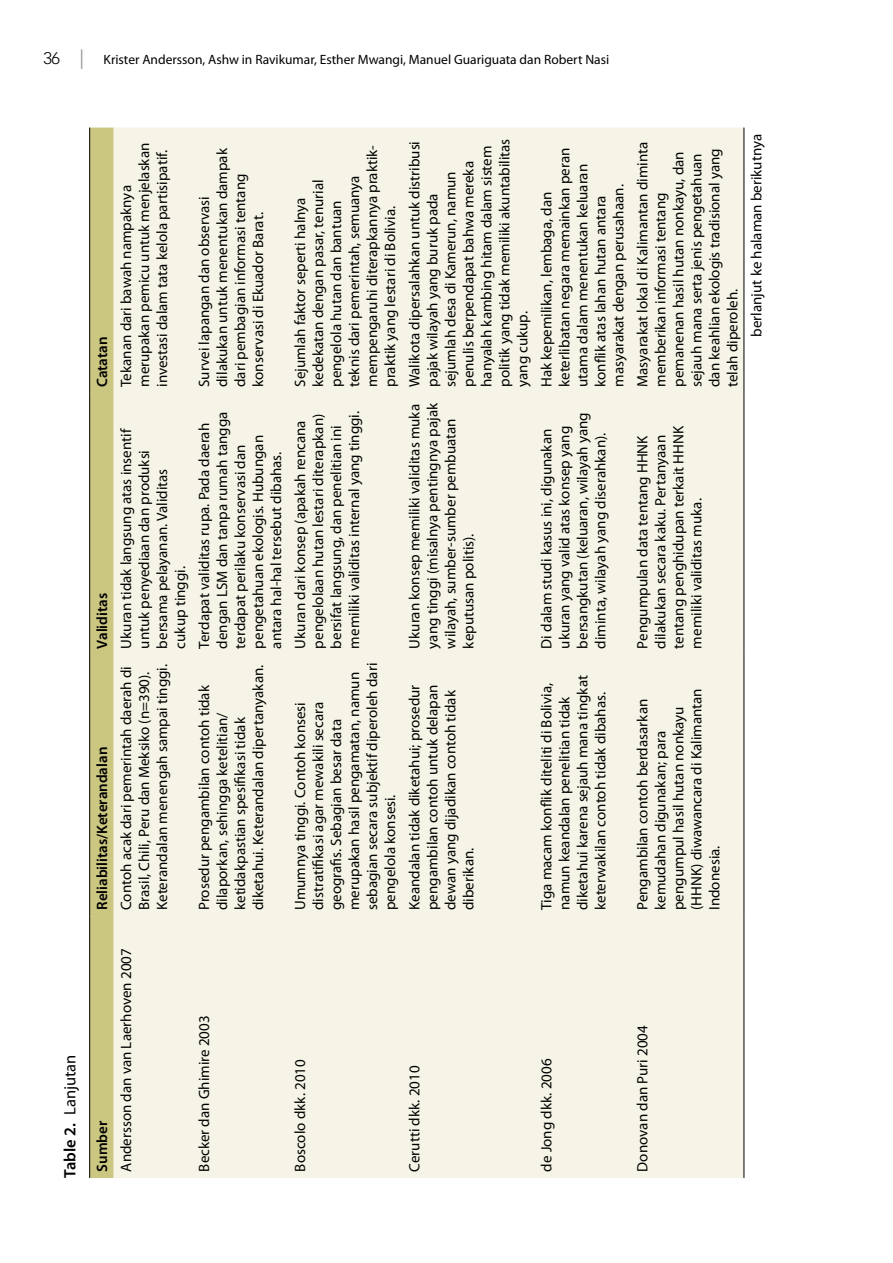
<style>
.page{position:relative;width:893px;height:1263px;background:#fff}
.page>*{position:absolute;margin:0;border:0;box-sizing:border-box;transform-origin:0 0}
.t1{font:16.5px "Myriad Pro";color:#000}
.t2{font:15px/18px "Myriad Pro";color:#000}
.t3{font:600 15px "Myriad Pro";color:#000}
.t4{font:13.5px "Myriad Pro";color:#000}
.s1{font-family:"Vectora LT Std";font-weight:300;font-size:16.5px}
.s2{font-size:19.5px;color:#9d9d9c}
.s3{font-weight:600}
</style>
<div class="page">
<svg style="left:90px;top:128px;width:24px;height:1050px;background:#c2be7a"></svg>
<div style="left:114px;top:128px;width:630px;height:1050px;background:#f5f4e6"></div>
<hr style="left:89px;top:916px;width:1px;height:262px;background:#000">
<hr style="left:89px;top:655px;width:1px;height:261px;background:#000">
<hr style="left:89px;top:393px;width:1px;height:262px;background:#000">
<hr style="left:89px;top:128px;width:1px;height:265px;background:#000">
<hr style="left:744px;top:916px;width:1px;height:262px;background:#000">
<hr style="left:744px;top:655px;width:1px;height:261px;background:#000">
<hr style="left:744px;top:393px;width:1px;height:262px;background:#000">
<hr style="left:744px;top:128px;width:1px;height:265px;background:#000">
<p class="t4" style="left:43px;top:51px;width:567px"><span class="s1">36</span> <span class="s2">|</span> Krister Andersson, Ashw in Ravikumar, Esther Mwangi, Manuel Guariguata dan Robert Nasi</p>
<p class="t1" style="left:60px;top:1178px;width:125px;rotate:-90deg"><span class="s3">Table 2.</span> Lanjutan</p>
<p class="t3" style="left:93px;top:387px;width:52px;rotate:-90deg">Catatan</p>
<p class="t3" style="left:93px;top:648px;width:57px;rotate:-90deg">Validitas</p>
<p class="t3" style="left:93px;top:910px;width:165px;rotate:-90deg">Reliabilitas/Keterandalan</p>
<p class="t2" style="left:117px;top:387px;width:246px;rotate:-90deg">Tekanan dari bawah nampaknya merupakan pemicu untuk menjelaskan investasi dalam tata kelola partisipatif.</p>
<p class="t2" style="left:195px;top:387px;width:240px;rotate:-90deg">Survei lapangan dan observasi dilakukan untuk menentukan dampak dari pembagian informasi tentang konservasi di Ekuador Barat.</p>
<p class="t2" style="left:117px;top:648px;width:222px;rotate:-90deg">Ukuran tidak langsung atas insentif untuk penyediaan dan produksi bersama pelayanan. Validitas cukup tinggi.</p>
<p class="t2" style="left:117px;top:910px;width:247px;rotate:-90deg">Contoh acak dari pemerintah daerah di<br>Brasil, Chili, Peru dan Meksiko (n=390).<br>Keterandalan menengah sampai tinggi.</p>
<p class="t2" style="left:195px;top:648px;width:238px;rotate:-90deg">Terdapat validitas rupa. Pada daerah dengan LSM dan tanpa rumah tangga terdapat perilaku konservasi dan pengetahuan ekologis. Hubungan antara hal-hal tersebut dibahas.</p>
<p class="t2" style="left:195px;top:910px;width:247px;rotate:-90deg">Prosedur pengambilan contoh tidak dilaporkan, sehingga ketelitian/ ketidakpastian spesifikasi tidak diketahui. Keterandalan dipertanyakan.</p>
<p class="t2" style="left:291px;top:387px;width:243px;rotate:-90deg">Sejumlah faktor seperti halnya kedekatan dengan pasar, tenurial pengelola hutan dan bantuan<br>teknis dari pemerintah, semuanya mempengaruhi diterapkannya praktik&shy;praktik yang lestari di Bolivia.</p>
<p class="t2" style="left:291px;top:648px;width:239px;rotate:-90deg">Ukuran dari konsep (apakah rencana pengelolaan hutan lestari diterapkan) bersifat langsung, dan penelitian ini memiliki validitas internal yang tinggi.</p>
<p class="t2" style="left:291px;top:910px;width:249px;rotate:-90deg">Umumnya tinggi. Contoh konsesi distratifikasi agar mewakili secara geografis. Sebagian besar data merupakan hasil pengamatan, namun sebagian secara subjektif diperoleh dari pengelola konsesi.</p>
<p class="t2" style="left:405px;top:387px;width:250px;rotate:-90deg">Walikota dipersalahkan untuk distribusi pajak wilayah yang buruk pada sejumlah desa di Kamerun, namun penulis berpendapat bahwa mereka hanyalah kambing hitam dalam sistem politik yang tidak memiliki akuntabilitas yang cukup.</p>
<p class="t2" style="left:405px;top:648px;width:247px;rotate:-90deg">Ukuran konsep memiliki validitas muka yang tinggi (misalnya pentingnya pajak wilayah, sumber-sumber pembuatan keputusan politis).</p>
<p class="t2" style="left:537px;top:387px;width:241px;rotate:-90deg">Hak kepemilikan, lembaga, dan keterlibatan negara memainkan peran utama dalam menentukan keluaran konflik atas lahan hutan antara masyarakat dengan perusahaan.</p>
<p class="t2" style="left:537px;top:648px;width:238px;rotate:-90deg">Di dalam studi kasus ini, digunakan ukuran yang valid atas konsep yang bersangkutan (keluaran, wilayah yang diminta, wilayah yang diserahkan).</p>
<p class="t2" style="left:405px;top:910px;width:227px;rotate:-90deg">Keandalan tidak diketahui; prosedur pengambilan contoh untuk delapan dewan yang dijadikan contoh tidak diberikan.</p>
<p class="t2" style="left:537px;top:910px;width:236px;rotate:-90deg">Tiga macam konflik diteliti di Bolivia, namun keandalan penelitian tidak diketahui karena sejauh mana tingkat keterwakilan contoh tidak dibahas.</p>
<p class="t2" style="left:633px;top:387px;width:247px;rotate:-90deg">Masyarakat lokal di Kalimantan diminta memberikan informasi tentang pemanenan hasil hutan nonkayu, dan sejauh mana serta jenis pengetahuan dan keahlian ekologis tradisional yang telah diperoleh.</p>
<p class="t2" style="left:747px;top:337px;width:204px;rotate:-90deg">berlanjut ke halaman berikutnya</p>
<p class="t2" style="left:633px;top:648px;width:224px;rotate:-90deg">Pengumpulan data tentang HHNK dilakukan secara kaku. Pertanyaan tentang penghidupan terkait HHNK memiliki validitas muka.</p>
<p class="t2" style="left:633px;top:910px;width:223px;rotate:-90deg">Pengambilan contoh berdasarkan kemudahan digunakan; para pengumpul hasil hutan nonkayu (HHNK) diwawancara di Kalimantan<br>Indonesia.</p>
<p class="t3" style="left:93px;top:1171px;width:52px;rotate:-90deg">Sumber</p>
<p class="t2" style="left:117px;top:1171px;width:225px;rotate:-90deg">Andersson dan van Laerhoven 2007</p>
<p class="t2" style="left:195px;top:1171px;width:158px;rotate:-90deg">Becker dan Ghimire 2003</p>
<p class="t2" style="left:291px;top:1171px;width:114px;rotate:-90deg">Boscolo dkk. 2010</p>
<p class="t2" style="left:405px;top:1171px;width:107px;rotate:-90deg">Cerutti dkk. 2010</p>
<p class="t2" style="left:537px;top:1171px;width:114px;rotate:-90deg">de Jong dkk. 2006</p>
<p class="t2" style="left:633px;top:1171px;width:148px;rotate:-90deg">Donovan dan Puri 2004</p>
</div>
